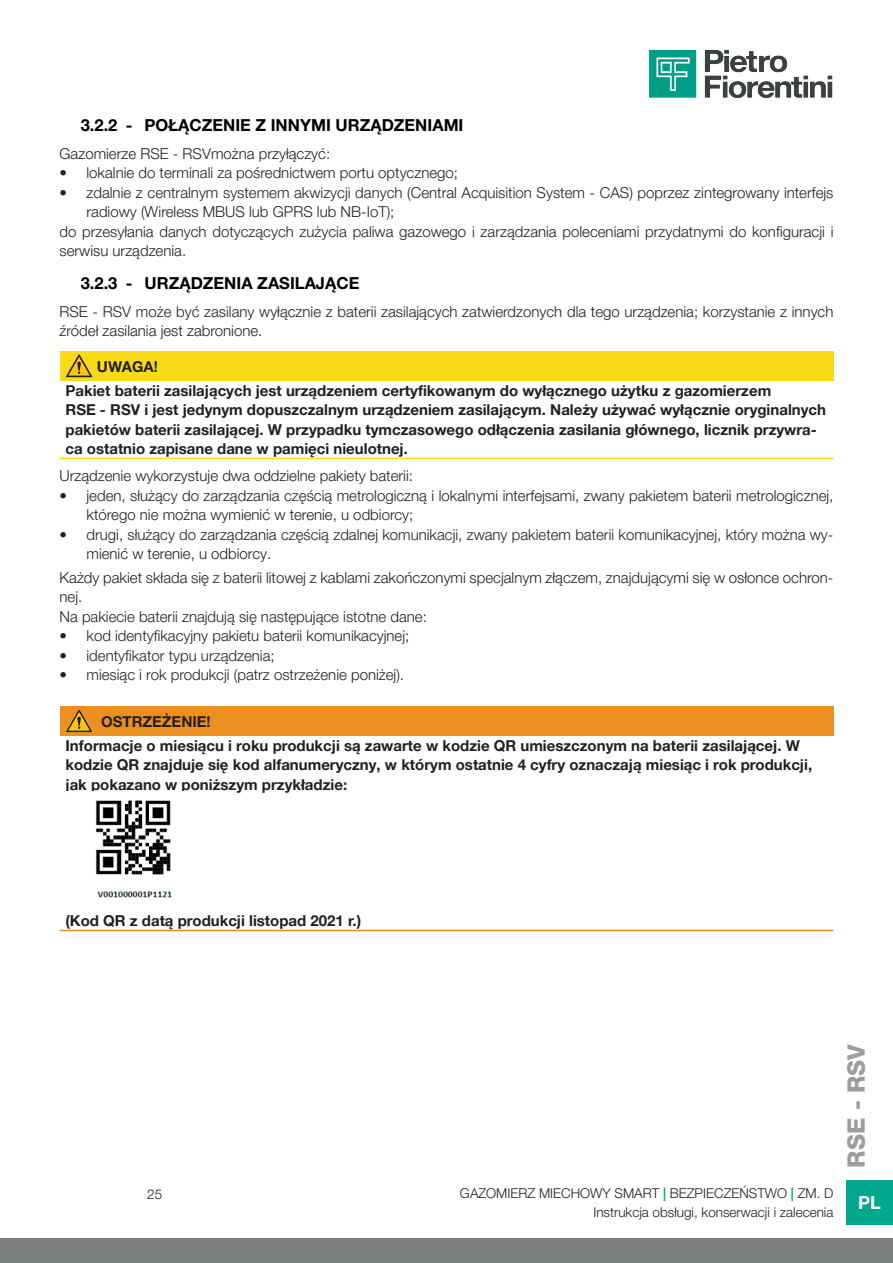
<style>
.page{position:relative;width:893px;height:1263px;background:#fff}
.page>*{position:absolute;margin:0;border:0;box-sizing:border-box;transform-origin:0 0}
.t1{font:800 24px "Helvetica Neue LT Pro";color:#9b9d9e}
.t2{font:700 18px "Helvetica Neue LT Pro";color:#fff}
.t3{font:700 16.5px "Helvetica Neue LT Pro";color:#000}
.t4{font:300 15px/19.5px "Helvetica Neue LT Pro";color:#231f20}
.t5{font:700 15px/19.5px "Helvetica Neue LT Pro";color:#231f20}
.t6{font:300 13.5px "Helvetica Neue LT Pro";color:#231f20}
.s1{font-weight:700;color:#00a78f}
</style>
<div class="page">
<img style="left:649px;top:50px;width:184px;height:48px">
<div style="left:0;top:1238px;width:893px;height:25px;background:#7c7f80"></div>
<div style="left:846px;top:1180px;width:47px;height:45px;background:#00a78f"></div>
<div style="left:60px;top:351px;width:773px;height:30px;background:#f8db16"></div>
<hr style="left:60px;top:458px;width:773px;height:1px;background:#f8db16">
<svg style="left:66px;top:354px;width:27px;height:24px"></svg>
<div style="left:60px;top:706px;width:773px;height:30px;background:#ec8f21"></div>
<hr style="left:60px;top:930px;width:773px;height:1px;background:#ec8f21">
<svg style="left:66px;top:709px;width:27px;height:24px"></svg>
<img style="left:95px;top:800px;width:77px;height:98px">
<p class="t3" style="left:81px;top:115px;width:384px">3.2.2 - POŁĄCZENIE Z INNYMI URZĄDZENIAMI</p>
<p class="t4" style="left:60px;top:143px;width:272px">Gazomierze RSE - RSVmożna przyłączyć:</p>
<p class="t4" style="left:60px;top:163px;width:400px">• lokalnie do terminali za pośrednictwem portu optycznego;</p>
<p class="t4" style="left:60px;top:182px;width:775px">• zdalnie z centralnym systemem akwizycji danych (Central Acquisition System - CAS) poprzez zintegrowany interfejs</p>
<p class="t4" style="left:87px;top:202px;width:309px">radiowy (Wireless MBUS lub GPRS lub NB-IoT);</p>
<p class="t4" style="left:60px;top:221px;width:775px">do przesyłania danych dotyczących zużycia paliwa gazowego i zarządzania poleceniami przydatnymi do konfiguracji i</p>
<p class="t4" style="left:60px;top:241px;width:128px">serwisu urządzenia.</p>
<p class="t3" style="left:81px;top:273px;width:280px">3.2.3 - URZĄDZENIA ZASILAJĄCE</p>
<p class="t4" style="left:60px;top:302px;width:775px">RSE - RSV może być zasilany wyłącznie z baterii zasilających zatwierdzonych dla tego urządzenia; korzystanie z innych źródeł zasilania jest zabronione.</p>
<p class="t5" style="left:66px;top:354px;width:707px;line-height:24px;text-indent:31px">UWAGA!<br>Pakiet baterii zasilających jest urządzeniem certyfikowanym do wyłącznego użytku z gazomierzem</p>
<p class="t5" style="left:66px;top:400px;width:762px">RSE - RSV i jest jedynym dopuszczalnym urządzeniem zasilającym. Należy używać wyłącznie oryginalnych pakietów baterii zasilającej. W przypadku tymczasowego odłączenia zasilania głównego, licznik przywra&shy;ca ostatnio zapisane dane w pamięci nieulotnej.</p>
<p class="t4" style="left:60px;top:466px;width:355px">Urządzenie wykorzystuje dwa oddzielne pakiety baterii:</p>
<p class="t4" style="left:87px;top:485px;width:748px;text-indent:-27px">• jeden, służący do zarządzania częścią metrologiczną i lokalnymi interfejsami, zwany pakietem baterii metrologicznej, którego nie można wymienić w terenie, u odbiorcy;</p>
<p class="t4" style="left:87px;top:524px;width:748px;text-indent:-27px">• drugi, służący do zarządzania częścią zdalnej komunikacji, zwany pakietem baterii komunikacyjnej, który można wy&shy;mienić w terenie, u odbiorcy.</p>
<p class="t4" style="left:60px;top:567px;width:775px">Każdy pakiet składa się z baterii litowej z kablami zakończonymi specjalnym złączem, znajdującymi się w osłonce ochron&shy;nej.<br>Na pakiecie baterii znajdują się następujące istotne dane:</p>
<p class="t4" style="left:60px;top:626px;width:351px">• kod identyfikacyjny pakietu baterii komunikacyjnej;</p>
<p class="t4" style="left:60px;top:645px;width:217px">• identyfikator typu urządzenia;</p>
<p class="t4" style="left:60px;top:665px;width:346px">• miesiąc i rok produkcji (patrz ostrzeżenie poniżej).</p>
<p class="t5" style="left:66px;top:709px;width:736px;line-height:24px;text-indent:36px">OSTRZEŻENIE!<br>Informacje o miesiącu i roku produkcji są zawarte w kodzie QR umieszczonym na baterii zasilającej. W</p>
<p class="t5" style="left:66px;top:755px;width:748px">kodzie QR znajduje się kod alfanumeryczny, w którym ostatnie 4 cyfry oznaczają miesiąc i rok produkcji, jak pokazano w poniższym przykładzie:</p>
<p class="t5" style="left:66px;top:911px;width:297px">(Kod QR z datą produkcji listopad 2021 r.)</p>
<p class="t6" style="left:147px;top:1185px;width:17px">25</p>
<p class="t6" style="left:460px;top:1185px;width:375px">Gazomierz miechowy smart <span class="s1">|</span> BEZPIECZEŃSTWO <span class="s1">|</span> ZM. D</p>
<p class="t6" style="left:593px;top:1204px;width:242px">Instrukcja obsługi, konserwacji i zalecenia</p>
<h1 class="t1" style="left:842px;top:1168px;width:126px;rotate:-90deg">RSE - RSV</h1>
<p class="t2" style="left:858px;top:1191px;width:24px">PL</p>
</div>
